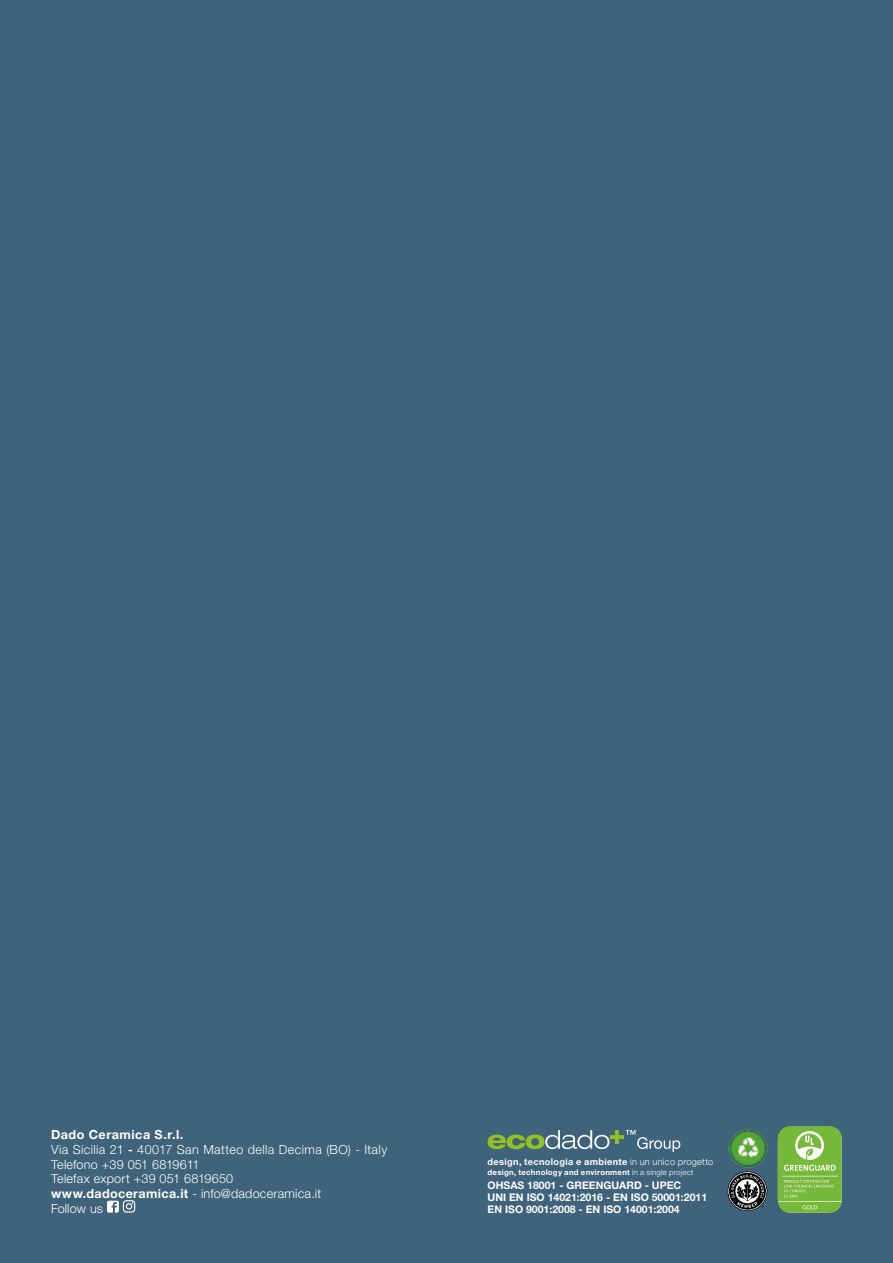
<style>
.page{position:relative;width:893px;height:1263px;background:#3f637b}
.page>*{position:absolute;margin:0;border:0;box-sizing:border-box;transform-origin:0 0}
.t1{font:300 12.6px/14.7px "Helvetica Neue LT Std";letter-spacing:.02em;color:#fff}
.t2{font:700 10.5px/12px "Helvetica Neue LT Std";color:#fff}
.t3{font:700 9.3px "Helvetica Neue LT Std";letter-spacing:.035em;color:#fff}
.t4{font:700 7.8px "Helvetica Neue LT Std";letter-spacing:.035em;color:#fff}
.s1{font-weight:700}
.s2{font-weight:500}
.s3{font-weight:300}
</style>
<div class="page">
<svg style="left:727px;top:1171px;width:40px;height:40px"></svg>
<img style="left:728px;top:1128px;width:41px;height:41px">
<svg style="left:778px;top:1126px;width:64px;height:86px;background:#87bf53"></svg>
<svg style="left:488px;top:1130px;width:192px;height:22px"></svg>
<svg style="left:107px;top:1200px;width:28px;height:12px"></svg>
<p class="t1" style="left:51px;top:1127px;width:338px"><span class="s1">Dado Ceramica S.r.l.<br></span>Via Sicilia 21 <span class="s2">-</span> 40017 San Matteo della Decima (BO) - Italy<br>Telefono +39 051 6819611<br>Telefax export +39 051 6819650<br><span class="s1">www.dadoceramica.it</span> - info@dadoceramica.it<br>Follow us</p>
<p class="t3" style="left:488px;top:1156px;width:227px">design, tecnologia e ambiente <span class="s3">in un unico progetto</span></p>
<p class="t4" style="left:488px;top:1167px;width:207px">design, technology and environment <span class="s3">in a single project</span></p>
<p class="t2" style="left:488px;top:1178px;width:221px">OHSAS 18001 - GREENGUARD - UPEC<br>UNI EN ISO 14021:2016 - EN ISO 50001:2011<br>EN ISO 9001:2008 - EN ISO 14001:2004</p>
</div>
